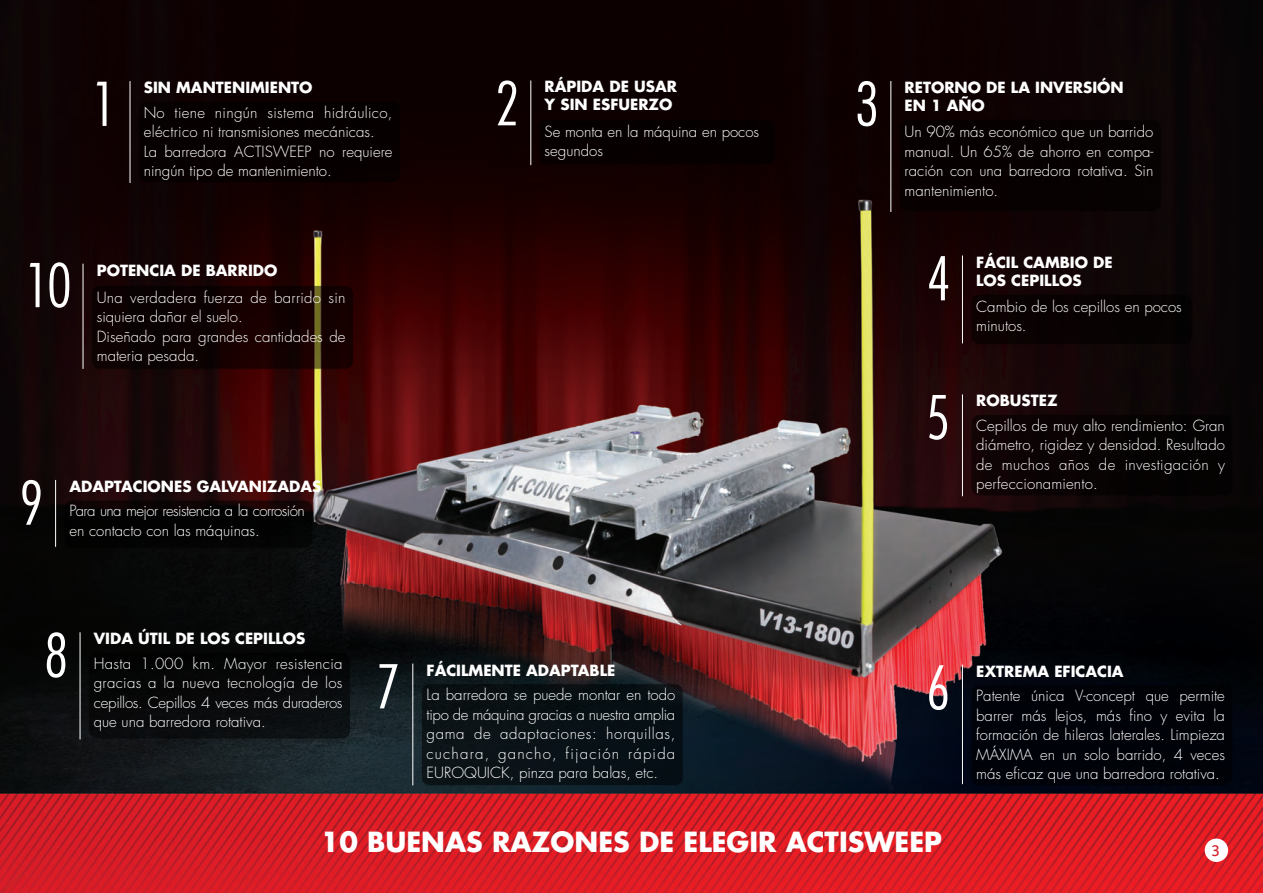
<style>
.page{position:relative;width:1263px;height:893px;background:#fff}
.page>*{position:absolute;margin:0;border:0;box-sizing:border-box;transform-origin:0 0}
.t1{font:300 condensed 58.65px "Futura";color:#fff}
.t2{font:700 27px "Futura";color:#fff}
.t3{font:300 15px/19.5px "Futura";color:#fff;text-align:justify}
.t4{font:700 15px "Futura";color:#fff}
.t5{font:300 15px/19.5px "Futura";letter-spacing:.02em;color:#fff}
.t6{font:300 15px "Futura";letter-spacing:-.04em;color:#fff}
.t7{font:15px "Parisine Plus Ptf";color:#d1232a}
</style>
<div class="page">
<img style="left:0;top:0;width:1263px;height:893px">
<div style="left:1205px;top:838px;width:23px;height:24px;background:#fff;border-radius:50%"></div>
<div style="left:139px;top:101px;width:261px;height:82px;background:#070000;border-radius:9px"></div>
<div style="left:138px;top:101px;width:263px;height:82px;border:1px solid #fff;border-radius:9px"></div>
<hr style="left:130px;top:81px;width:1px;height:102px;background:#fff">
<div style="left:64px;top:500px;width:249px;height:48px;background:linear-gradient(to bottom,#0b0303,#000302);border-radius:9px"></div>
<div style="left:64px;top:500px;width:249px;height:49px;border:1px solid #fff;border-radius:9px"></div>
<hr style="left:55px;top:480px;width:1px;height:67px;background:#fff">
<div style="left:971px;top:414px;width:262px;height:82px;background:#080203;border-radius:9px"></div>
<div style="left:971px;top:414px;width:262px;height:82px;border:1px solid #fff;border-radius:9px"></div>
<hr style="left:962px;top:394px;width:1px;height:102px;background:#fff">
<div style="left:971px;top:685px;width:262px;height:101px;background:#000209;border-radius:9px"></div>
<div style="left:971px;top:684px;width:262px;height:102px;border:1px solid #fff;border-radius:9px"></div>
<hr style="left:962px;top:665px;width:1px;height:119px;background:#fff">
<div style="left:421px;top:684px;width:262px;height:102px;background:#081115;border-radius:9px"></div>
<div style="left:421px;top:683px;width:263px;height:103px;border:1px solid #fff;border-radius:9px"></div>
<hr style="left:412px;top:664px;width:1px;height:121px;background:#fff">
<div style="left:89px;top:652px;width:261px;height:87px;background:#08080a;border-radius:9px"></div>
<div style="left:88px;top:652px;width:263px;height:87px;border:1px solid #fff;border-radius:9px"></div>
<hr style="left:80px;top:632px;width:1px;height:107px;background:#fff">
<svg style="left:92px;top:285px;width:261px;height:84px;background:#130302"></svg>
<div style="left:91px;top:285px;width:263px;height:85px;border:1px solid #fff;border-radius:9px"></div>
<hr style="left:83px;top:264px;width:1px;height:105px;background:#fff">
<div style="left:539px;top:119px;width:237px;height:46px;background:#070000;border-radius:8px"></div>
<div style="left:539px;top:119px;width:237px;height:46px;border:1px solid #fff;border-radius:8px"></div>
<hr style="left:530px;top:80px;width:1px;height:85px;background:#fff">
<div style="left:971px;top:294px;width:221px;height:50px;background:#080202;border-radius:9px"></div>
<div style="left:971px;top:294px;width:222px;height:51px;border:1px solid #fff;border-radius:9px"></div>
<hr style="left:962px;top:256px;width:1px;height:87px;background:#fff">
<div style="left:899px;top:120px;width:262px;height:92px;background:#070101;border-radius:9px"></div>
<div style="left:899px;top:119px;width:262px;height:93px;border:1px solid #fff;border-radius:9px"></div>
<hr style="left:890px;top:81px;width:1px;height:131px;background:#fff">
<p class="t1" style="left:92px;top:70px;width:26px">1</p>
<p class="t4" style="left:144px;top:77px;width:170px">SIN MANTENIMIENTO</p>
<p class="t5" style="left:144px;top:103px;width:250px">No tiene ningún sistema hidráulico, eléctrico ni transmisiones mecánicas.</p>
<p class="t3" style="left:144px;top:142px;width:250px">La barredora ACTISWEEP no requiere ningún tipo de mantenimiento.</p>
<p class="t1" style="left:25px;top:251px;width:48px">10</p>
<p class="t4" style="left:97px;top:260px;width:182px">POTENCIA DE BARRIDO</p>
<p class="t5" style="left:97px;top:288px;width:250px">Una verdadera fuerza de barrido sin siquiera dañar el suelo.</p>
<p class="t3" style="left:97px;top:327px;width:250px">Diseñado para grandes cantidades de materia pesada.</p>
<p class="t1" style="left:495px;top:69px;width:26px">2</p>
<p class="t4" style="left:545px;top:77px;width:134px">RÁPIDA DE USAR</p>
<p class="t4" style="left:545px;top:95px;width:129px">Y SIN ESFUERZO</p>
<p class="t3" style="left:545px;top:122px;width:216px">Se monta en la máquina en pocos</p>
<p class="t3" style="left:545px;top:141px;width:60px">segundos</p>
<p class="t1" style="left:19px;top:468px;width:26px">9</p>
<p class="t4" style="left:69px;top:476px;width:254px">ADAPTACIONES GALVANIZADAS</p>
<p class="t6" style="left:69px;top:502px;width:237px">Para una mejor resistencia a la corrosión</p>
<p class="t3" style="left:69px;top:521px;width:192px">en contacto con las máquinas.</p>
<p class="t1" style="left:44px;top:621px;width:26px">8</p>
<p class="t4" style="left:94px;top:629px;width:213px">VIDA ÚTIL DE LOS CEPILLOS</p>
<p class="t3" style="left:94px;top:654px;width:250px">Hasta 1.000 km. Mayor resistencia gracias a la nueva tecnología de los cepillos. Cepillos 4 veces más duraderos que una barredora rotativa.</p>
<p class="t1" style="left:376px;top:652px;width:26px">7</p>
<p class="t4" style="left:427px;top:660px;width:190px">FÁCILMENTE ADAPTABLE</p>
<p class="t3" style="left:427px;top:685px;width:250px">La barredora se puede montar en todo tipo de máquina gracias a nuestra amplia gama de adaptaciones: horquillas, cuchara, gancho, fijación rápida EUROQUICK, pinza para balas, etc.</p>
<p class="t1" style="left:855px;top:69px;width:26px">3</p>
<p class="t4" style="left:905px;top:77px;width:221px">RETORNO DE LA INVERSIÓN</p>
<p class="t4" style="left:905px;top:95px;width:82px">EN 1 AÑO</p>
<p class="t3" style="left:905px;top:122px;width:250px">Un 90% más económico que un barrido manual. Un 65% de ahorro en compa&shy;ración con una barredora rotativa. Sin mantenimiento.</p>
<p class="t1" style="left:927px;top:244px;width:26px">4</p>
<p class="t1" style="left:926px;top:383px;width:26px">5</p>
<p class="t4" style="left:976px;top:252px;width:138px">FÁCIL CAMBIO DE</p>
<p class="t4" style="left:976px;top:270px;width:107px">LOS CEPILLOS</p>
<p class="t3" style="left:976px;top:297px;width:207px">Cambio de los cepillos en pocos minutos.</p>
<p class="t4" style="left:976px;top:391px;width:83px">ROBUSTEZ</p>
<p class="t3" style="left:976px;top:416px;width:250px">Cepillos de muy alto rendimiento: Gran diámetro, rigidez y densidad. Resultado de muchos años de investigación y perfeccionamiento.</p>
<p class="t1" style="left:926px;top:653px;width:26px">6</p>
<p class="t4" style="left:976px;top:661px;width:149px">EXTREMA EFICACIA</p>
<p class="t3" style="left:976px;top:686px;width:250px">Patente única V-concept que permite barrer más lejos, más fino y evita la formación de hileras laterales. Limpieza MÁXIMA en un solo barrido, 4 veces más eficaz que una barredora rotativa.</p>
<p class="t2" style="left:321px;top:824px;width:623px">10 BUENAS RAZONES DE ELEGIR ACTISWEEP</p>
<p class="t7" style="left:1211px;top:839px;width:10px">3</p>
</div>
